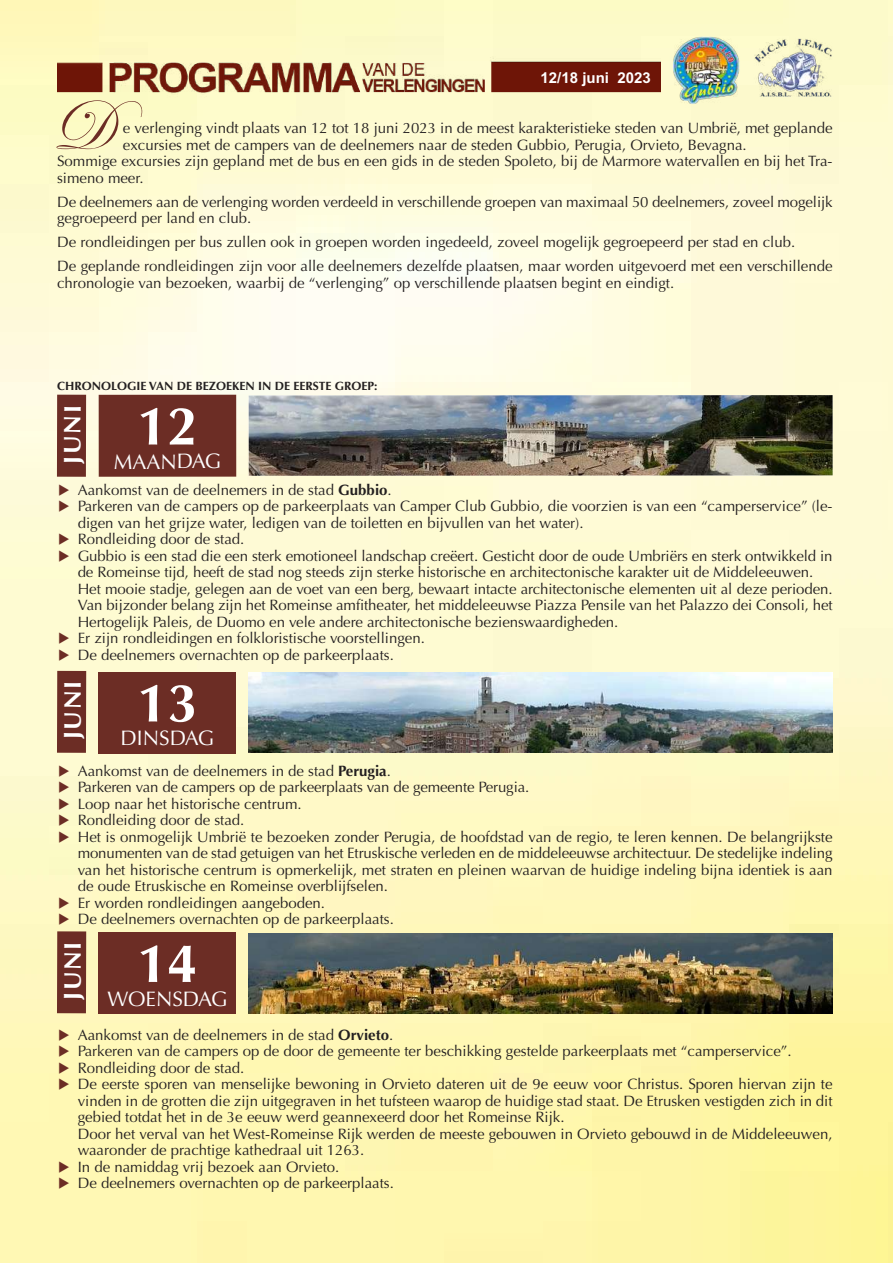
<style>
.page{position:relative;width:893px;height:1263px;background:#fff}
.page>*{position:absolute;margin:0;border:0;box-sizing:border-box;transform-origin:0 0}
.t1{font:72px "Edwardian Script ITC";color:#6c2d25}
.t2{font:700 54px "Optima";color:#fff}
.t3{font:700 24px "Optima";letter-spacing:.06em;color:#fff}
.t4{font:21px "Optima";color:#fff}
.t5{font:15px/16.5px "Optima";color:#231f20}
.t6{font:700 15px "Arial";color:#fff}
.t7{font:700 12px "Optima";color:#231f20}
.s1{color:#6c2d25}
.s2{font-weight:700}
</style>
<div class="page">
<img style="left:0;top:0;width:893px;height:1263px">
<img style="left:58px;top:46px;width:603px;height:56px">
<img style="left:249px;top:395px;width:584px;height:81px">
<div style="left:57px;top:395px;width:29px;height:82px;background:#6c2d25"></div>
<div style="left:99px;top:395px;width:137px;height:82px;background:#6c2d25"></div>
<img style="left:249px;top:672px;width:584px;height:81px">
<div style="left:57px;top:671px;width:29px;height:82px;background:#6c2d25"></div>
<div style="left:99px;top:672px;width:137px;height:82px;background:#6c2d25"></div>
<img style="left:249px;top:933px;width:583px;height:80px">
<div style="left:57px;top:931px;width:29px;height:82px;background:#6c2d25"></div>
<div style="left:99px;top:932px;width:137px;height:82px;background:#6c2d25"></div>
<img style="left:669px;top:22px;width:71px;height:86px">
<img style="left:753px;top:36px;width:82px;height:64px">
<p class="t6" style="left:541px;top:69px;width:112px">12/18 juni 2023</p>
<h1 class="t1" style="left:52px;top:81px;width:62px">D</h1>
<p class="t5" style="left:123px;top:120px;width:711px">e verlenging vindt plaats van 12 tot 18 juni 2023 in de meest karakteristieke steden van Umbrië, met geplande</p>
<p class="t5" style="left:123px;top:137px;width:625px">excursies met de campers van de deelnemers naar de steden Gubbio, Perugia, Orvieto, Bevagna.</p>
<p class="t5" style="left:57px;top:153px;width:777px">Sommige excursies zijn gepland met de bus en een gids in de steden Spoleto, bij de Marmore watervallen en bij het Tra-</p>
<p class="t5" style="left:57px;top:170px;width:88px">simeno meer.</p>
<p class="t5" style="left:57px;top:194px;width:777px">De deelnemers aan de verlenging worden verdeeld in verschillende groepen van maximaal 50 deelnemers, zoveel mogelijk gegroepeerd per land en club.</p>
<p class="t5" style="left:57px;top:231px;width:777px;line-height:24px">De rondleidingen per bus zullen ook in groepen worden ingedeeld, zoveel mogelijk gegroepeerd per stad en club.<br>De geplande rondleidingen zijn voor alle deelnemers dezelfde plaatsen, maar worden uitgevoerd met een verschillende</p>
<p class="t5" style="left:57px;top:275px;width:619px">chronologie van bezoeken, waarbij de “verlenging” op verschillende plaatsen begint en eindigt.</p>
<p class="t7" style="left:57px;top:379px;width:322px">CHRONOLOGIE VAN DE BEZOEKEN IN DE EERSTE GROEP:</p>
<h3 class="t3" style="left:59px;top:463px;width:60px;rotate:-90deg">JUNI</h3>
<h2 class="t2" style="left:137px;top:395px;width:62px">12</h2>
<h3 class="t4" style="left:114px;top:449px;width:109px">MAANDAG</h3>
<p class="t5" style="left:58px;top:482px;width:335px"><span class="s1">◆</span> Aankomst van de deelnemers in de stad <span class="s2">Gubbio</span>.</p>
<p class="t5" style="left:78px;top:498px;width:756px;text-indent:-20px"><span class="s1">◆</span> Parkeren van de campers op de parkeerplaats van Camper Club Gubbio, die voorzien is van een “camperservice” (le&shy;digen van het grijze water, ledigen van de toiletten en bijvullen van het water).</p>
<p class="t5" style="left:58px;top:531px;width:188px"><span class="s1">◆</span> Rondleiding door de stad.</p>
<p class="t5" style="left:78px;top:548px;width:756px;text-indent:-20px"><span class="s1">◆</span> Gubbio is een stad die een sterk emotioneel landschap creëert. Gesticht door de oude Umbriërs en sterk ontwikkeld in de Romeinse tijd, heeft de stad nog steeds zijn sterke historische en architectonische karakter uit de Middeleeuwen.<br>Het mooie stadje, gelegen aan de voet van een berg, bewaart intacte architectonische elementen uit al deze perioden.<br>Van bijzonder belang zijn het Romeinse amfitheater, het middeleeuwse Piazza Pensile van het Palazzo dei Consoli, het Hertogelijk Paleis, de Duomo en vele andere architectonische bezienswaardigheden.</p>
<p class="t5" style="left:58px;top:630px;width:368px"><span class="s1">◆</span> Er zijn rondleidingen en folkloristische voorstellingen.</p>
<p class="t5" style="left:58px;top:647px;width:337px"><span class="s1">◆</span> De deelnemers overnachten op de parkeerplaats.</p>
<h3 class="t3" style="left:59px;top:739px;width:60px;rotate:-90deg">JUNI</h3>
<h2 class="t2" style="left:137px;top:672px;width:62px">13</h2>
<h3 class="t4" style="left:121px;top:726px;width:95px">DINSDAG</h3>
<p class="t5" style="left:58px;top:762px;width:334px"><span class="s1">◆</span> Aankomst van de deelnemers in de stad <span class="s2">Perugia</span>.</p>
<p class="t5" style="left:58px;top:779px;width:473px"><span class="s1">◆</span> Parkeren van de campers op de parkeerplaats van de gemeente Perugia.</p>
<p class="t5" style="left:58px;top:795px;width:245px"><span class="s1">◆</span> Loop naar het historische centrum.</p>
<p class="t5" style="left:58px;top:812px;width:188px"><span class="s1">◆</span> Rondleiding door de stad.</p>
<p class="t5" style="left:78px;top:828px;width:756px;text-align:justify;text-indent:-20px"><span class="s1">◆</span> Het is onmogelijk Umbrië te bezoeken zonder Perugia, de hoofdstad van de regio, te leren kennen. De belangrijkste monumenten van de stad getuigen van het Etruskische verleden en de middeleeuwse architectuur. De stedelijke indeling van het historische centrum is opmerkelijk, met straten en pleinen waarvan de huidige indeling bijna identiek is aan de oude Etruskische en Romeinse overblijfselen.</p>
<p class="t5" style="left:58px;top:894px;width:269px"><span class="s1">◆</span> Er worden rondleidingen aangeboden.</p>
<p class="t5" style="left:58px;top:911px;width:337px"><span class="s1">◆</span> De deelnemers overnachten op de parkeerplaats.</p>
<h3 class="t3" style="left:59px;top:1000px;width:60px;rotate:-90deg">JUNI</h3>
<h2 class="t2" style="left:137px;top:932px;width:62px">14</h2>
<h3 class="t4" style="left:107px;top:987px;width:122px">WOENSDAG</h3>
<p class="t5" style="left:58px;top:1026px;width:337px"><span class="s1">◆</span> Aankomst van de deelnemers in de stad <span class="s2">Orvieto</span>.</p>
<p class="t5" style="left:58px;top:1043px;width:735px"><span class="s1">◆</span> Parkeren van de campers op de door de gemeente ter beschikking gestelde parkeerplaats met “camperservice”.</p>
<p class="t5" style="left:58px;top:1059px;width:188px"><span class="s1">◆</span> Rondleiding door de stad.</p>
<p class="t5" style="left:78px;top:1076px;width:756px;text-indent:-20px"><span class="s1">◆</span> De eerste sporen van menselijke bewoning in Orvieto dateren uit de 9e eeuw voor Christus. Sporen hiervan zijn te vinden in de grotten die zijn uitgegraven in het tufsteen waarop de huidige stad staat. De Etrusken vestigden zich in dit gebied totdat het in de 3e eeuw werd geannexeerd door het Romeinse Rijk.<br>Door het verval van het West-Romeinse Rijk werden de meeste gebouwen in Orvieto gebouwd in de Middeleeuwen, waaronder de prachtige kathedraal uit 1263.</p>
<p class="t5" style="left:58px;top:1158px;width:283px"><span class="s1">◆</span> In de namiddag vrij bezoek aan Orvieto.</p>
<p class="t5" style="left:58px;top:1175px;width:337px"><span class="s1">◆</span> De deelnemers overnachten op de parkeerplaats.</p>
</div>
